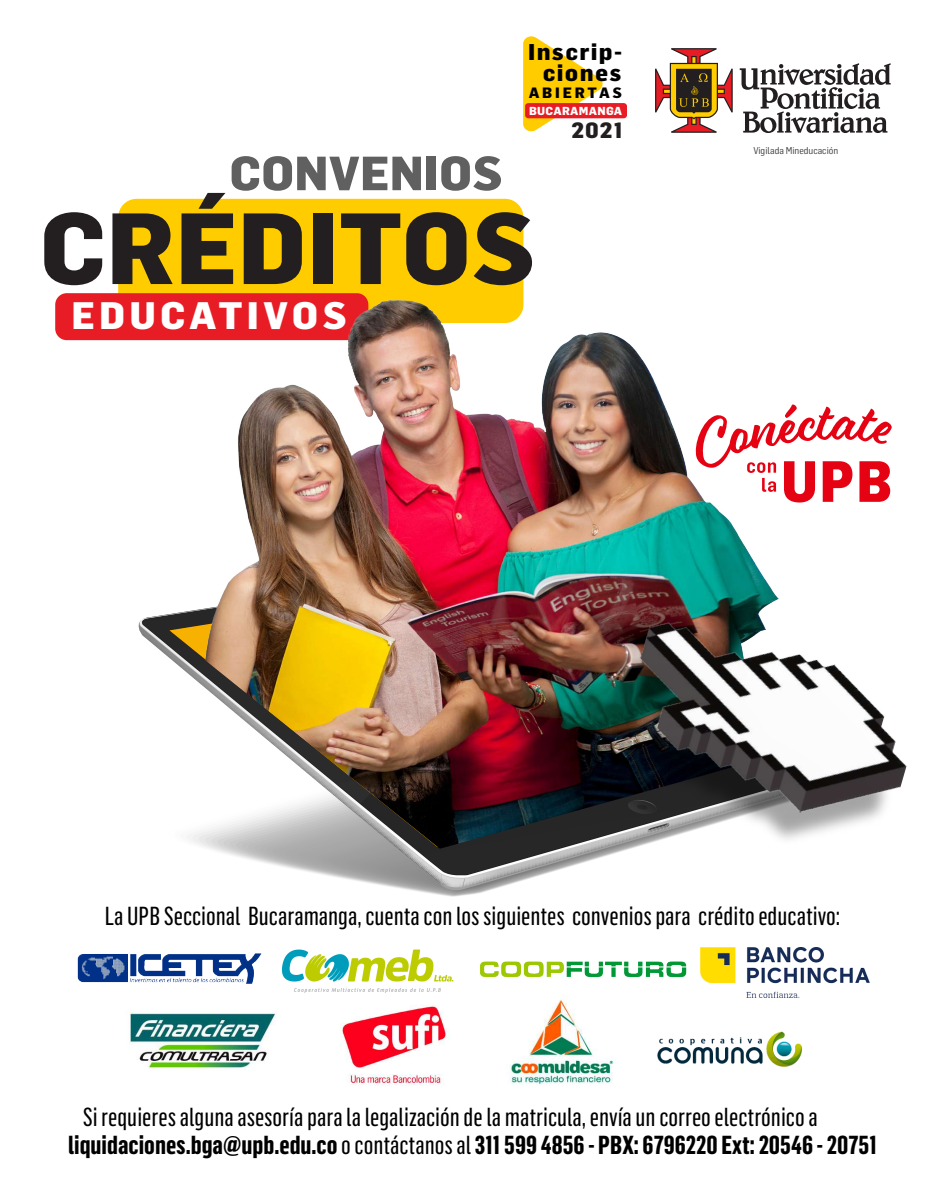
<style>
.page{position:relative;width:945px;height:1182px;background:#fff}
.page>*{position:absolute;margin:0;border:0;box-sizing:border-box;transform-origin:0 0}
.t1{font:800 98.96px "Flama Semicondensed";color:#231f20;scale:1.09 1}
.t2{font:800 46.99px "Flama Semicondensed";color:#606060;scale:1.09 1}
.t3{font:800 37.54px "Flama Semicondensed";letter-spacing:.1em;color:#fff;scale:1.09 1}
.t4{font:25.55px "Flama Condensed Basic";color:#000}
.t5{font:700 25.55px "Flama Condensed";color:#000}
.t6{font:800 22.4px/20.5px "Flama Semicondensed";letter-spacing:.055em;color:#000;text-align:right;scale:1.09 1}
.t7{font:800 21.7px "Flama Semicondensed";color:#231f20;scale:1.09 1}
.t8{font:800 14.7px "Flama Semicondensed";letter-spacing:.175em;color:#000;scale:1.09 1}
.t9{font:800 11.38px "Flama Semicondensed";letter-spacing:.025em;color:#fff;scale:1.09 1}
.t10{font:9.71px "Flama Semicondensed";color:#333}
.s1{font-family:"Flama Condensed Basic";font-weight:400}
</style>
<div class="page">
<svg style="left:805px;top:406px;width:87px;height:96px"></svg>
<svg style="left:523px;top:36px;width:81px;height:96px"></svg>
<div style="left:525px;top:103px;width:102px;height:15px;background:#e71c24;border-radius:3px"></div>
<svg style="left:740px;top:63px;width:151px;height:70px"></svg>
<svg style="left:655px;top:48px;width:78px;height:85px"></svg>
<div style="left:118px;top:199px;width:405px;height:124px;background:#fc0;border-radius:18px"></div>
<div style="left:55px;top:293px;width:313px;height:47px;background:#e71c24;border-radius:12px"></div>
<svg style="left:209px;top:848px;width:223px;height:26px"></svg>
<svg style="left:432px;top:848px;width:173px;height:42px"></svg>
<svg style="left:142px;top:609px;width:58px;height:75px"></svg>
<img style="left:480px;top:959px;width:221px;height:19px">
<img style="left:77px;top:953px;width:185px;height:31px">
<img style="left:701px;top:947px;width:168px;height:50px">
<img style="left:281px;top:949px;width:173px;height:44px">
<img style="left:510px;top:995px;width:104px;height:90px">
<img style="left:129px;top:1011px;width:147px;height:58px">
<img style="left:657px;top:1031px;width:146px;height:36px">
<img style="left:340px;top:1005px;width:109px;height:80px">
<img style="left:200px;top:294px;width:605px;height:554px">
<img style="left:605px;top:628px;width:200px;height:228px">
<img style="left:612px;top:612px;width:295px;height:225px">
<h2 class="t2" style="left:229px;top:142px;width:253px">CONVENIOS</h2>
<p class="t6" style="left:528px;top:41px;width:88px">Inscrip&shy;ciones</p>
<p class="t9" style="left:529px;top:104px;width:87px">BUCARAMANGA</p>
<p class="t7" style="left:571px;top:116px;width:49px">2021</p>
<p class="t8" style="left:529px;top:83px;width:87px">ABIERTAS</p>
<h1 class="t1" style="left:39px;top:183px;width:457px">CRÉDITOS</h1>
<h3 class="t3" style="left:72px;top:291px;width:254px">EDUCATIVOS</h3>
<p class="t10" style="left:753px;top:144px;width:86px">Vigilada Mineducación</p>
<p class="t4" style="left:105px;top:900px;width:737px">La UPB Seccional Bucaramanga, cuenta con los siguientes convenios para crédito educativo:</p>
<p class="t4" style="left:83px;top:1100px;width:737px">Si requieres alguna asesoría para la legalización de la matricula, envía un correo electrónico a</p>
<p class="t5" style="left:68px;top:1128px;width:810px">liquidaciones.bga@upb.edu.co <span class="s1">o contáctanos al</span> 311 599 4856 - PBX: 6796220 Ext: 20546 - 20751</p>
</div>
